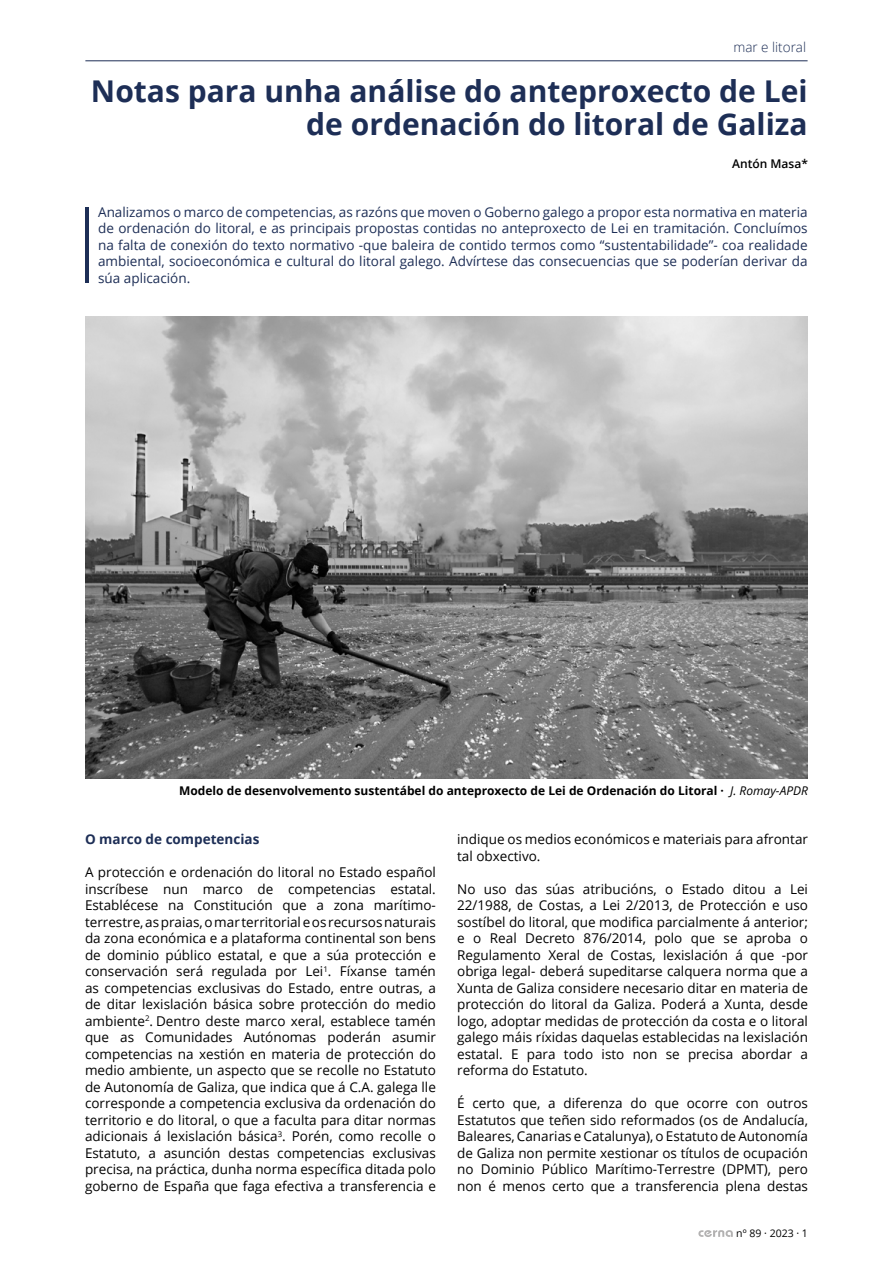
<style>
.page{position:relative;width:893px;height:1263px;background:#fff}
.page>*{position:absolute;margin:0;border:0;box-sizing:border-box;transform-origin:0 0}
.t1{font:700 30px/33px "Open Sans";color:#1d2e56;text-align:right}
.t2{font:13.5px/16.5px "Open Sans";color:#000;text-align:justify}
.t3{font:13.5px/16.5px "Open Sans";color:#1d2e56;text-align:justify}
.t4{font:700 13.5px "Open Sans";color:#1d2e56}
.t5{font:300 13.5px "Open Sans";color:#1d2e56}
.t6{font:700 12px "Open Sans";color:#000}
.t7{font:600 12px "Open Sans";color:#000}
.t8{font:10.5px "Open Sans";color:#000}
.s1{font-weight:400;font-style:italic}
</style>
<div class="page">
<hr style="left:85px;top:61px;width:723px;height:1px;background:#1d2e56">
<hr style="left:85px;top:208px;width:4px;height:75px;background:#1d2e56">
<img style="left:85px;top:316px;width:723px;height:462px">
<svg style="left:698px;top:1230px;width:35px;height:7px"></svg>
<p class="t5" style="left:733px;top:38px;width:74px">mar e litoral</p>
<h1 class="t1" style="left:91px;top:73px;width:718px">Notas para unha análise do anteproxecto de Lei de ordenación do litoral de Galiza</h1>
<p class="t7" style="left:732px;top:155px;width:77px">Antón Masa*</p>
<p class="t3" style="left:98px;top:203px;width:711px">Analizamos o marco de competencias, as razóns que moven o Goberno galego a propor esta normativa en materia de ordenación do litoral, e as principais propostas contidas no anteproxecto de Lei en tramitación. Concluímos na falta de conexión do texto normativo -que baleira de contido termos como “sustentabilidade”- coa realidade ambiental, socioeconómica e cultural do litoral galego. Advírtese das consecuencias que se poderían derivar da súa aplicación.</p>
<p class="t6" style="left:179px;top:782px;width:630px">Modelo de desenvolvemento sustentábel do anteproxecto de Lei de Ordenación do Litoral · <span class="s1">J. Romay-APDR</span></p>
<p class="t4" style="left:85px;top:830px;width:176px">O marco de competencias</p>
<p class="t2" style="left:85px;top:864px;width:352px">A protección e ordenación do litoral no Estado español inscríbese nun marco de competencias estatal.<br>Establécese na Constitución que a zona marítimo&shy;terrestre, as praias, o mar territorial e os recursos naturais da zona económica e a plataforma continental son bens de dominio público estatal, e que a súa protección e conservación será regulada por Lei<sup>1</sup>. Fíxanse tamén as competencias exclusivas do Estado, entre outras, a de ditar lexislación básica sobre protección do medio ambiente<sup>2</sup>. Dentro deste marco xeral, establece tamén que as Comunidades Autónomas poderán asumir competencias na xestión en materia de protección do medio ambiente, un aspecto que se recolle no Estatuto de Autonomía de Galiza, que indica que á C.A. galega lle corresponde a competencia exclusiva da ordenación do territorio e do litoral, o que a faculta para ditar normas adicionais á lexislación básica<sup>3</sup>. Porén, como recolle o Estatuto, a asunción destas competencias exclusivas precisa, na práctica, dunha norma específica ditada polo goberno de España que faga efectiva a transferencia e</p>
<p class="t2" style="left:457px;top:831px;width:352px">indique os medios económicos e materiais para afrontar tal obxectivo.</p>
<p class="t2" style="left:457px;top:880px;width:352px">No uso das súas atribucións, o Estado ditou a Lei 22/1988, de Costas, a Lei 2/2013, de Protección e uso sostíbel do litoral, que modifica parcialmente á anterior; e o Real Decreto 876/2014, polo que se aproba o Regulamento Xeral de Costas, lexislación á que -por obriga legal- deberá supeditarse calquera norma que a Xunta de Galiza considere necesario ditar en materia de protección do litoral da Galiza. Poderá a Xunta, desde logo, adoptar medidas de protección da costa e o litoral galego máis ríxidas daquelas establecidas na lexislación estatal. E para todo isto non se precisa abordar a reforma do Estatuto.</p>
<p class="t2" style="left:457px;top:1094px;width:352px">É certo que, a diferenza do que ocorre con outros Estatutos que teñen sido reformados (os de Andalucía, Baleares, Canarias e Catalunya), o Estatuto de Autonomía de Galiza non permite xestionar os títulos de ocupación no Dominio Público Marítimo-Terrestre (DPMT), pero non é menos certo que a transferencia plena destas</p>
<p class="t8" style="left:736px;top:1225px;width:73px">nº 89 · 2023 · 1</p>
</div>
